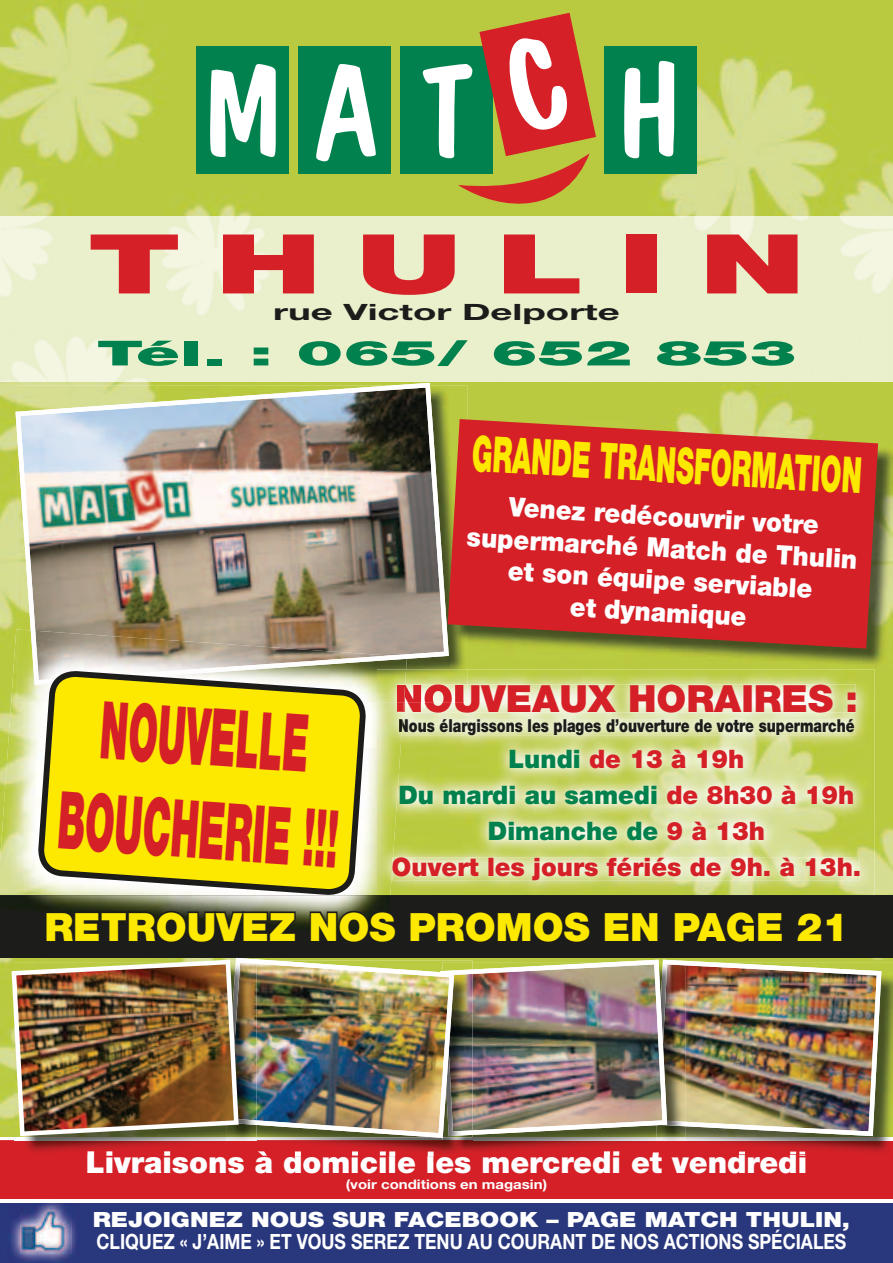
<style>
.page{position:relative;width:893px;height:1263px;background:#fff}
.page>*{position:absolute;margin:0;border:0;box-sizing:border-box;transform-origin:0 0}
.t1{font:900 82.5px "Helvetica Neue LT Std";letter-spacing:.24em;color:#d52027;scale:1.7 1}
.t2{font:900 79.8px/93.2px "Helvetica Neue LT Std";color:#d52027;text-align:center;scale:.46 1}
.t3{font:900 49.95px "Helvetica Neue LT Std";color:#fde800;scale:.53 1}
.t4{font:900 39px "Helvetica Neue LT Std";color:#fde800}
.t5{font:900 37.5px "Helvetica Neue LT Std";color:#d52027}
.t6{font:900 34.5px "Helvetica Neue LT Std";color:#00814d;scale:2.04 1}
.t7{font:900 30px "Helvetica Neue LT Std";color:#fff}
.t8{font:900 26.7px/32px "Helvetica Neue LT Std";color:#fff;text-align:center;scale:.94 1}
.t9{font:900 25.5px/36px "Helvetica Neue LT Std";color:#d52027;text-align:center}
.t10{font:700 22.5px "Helvetica Neue LT Std";color:#1c1c1b;scale:1.7 1}
.t11{font:700 21px "Helvetica Neue LT Std";color:#fff;scale:.84 1}
.t12{font:900 21px "Helvetica Neue LT Std";color:#fff;scale:1.17 1}
.t13{font:900 17.85px "Helvetica Neue LT Std";color:#1c1c1b;scale:.78 1}
.t14{font:700 13.2px "Helvetica Neue LT Std";color:#fff;scale:1.14 1}
.s1{color:#00814d}
</style>
<div class="page">
<img style="left:0;top:0;width:893px;height:1137px">
<div style="left:0;top:895px;width:893px;height:63px;background:#1c1c1b"></div>
<img style="left:0;top:217px;width:893px;height:165px">
<div style="left:400px;top:47px;width:93px;height:127px;background:#00814d"></div>
<div style="left:197px;top:47px;width:92px;height:127px;background:#00814d"></div>
<div style="left:299px;top:47px;width:92px;height:127px;background:#00814d"></div>
<div style="left:604px;top:47px;width:92px;height:127px;background:#00814d"></div>
<svg style="left:210px;top:64px;width:66px;height:93px"></svg>
<svg style="left:316px;top:64px;width:60px;height:97px"></svg>
<svg style="left:624px;top:61px;width:50px;height:97px"></svg>
<svg style="left:423px;top:13px;width:173px;height:201px"></svg>
<img style="left:403px;top:670px;width:471px;height:225px">
<img style="left:404px;top:684px;width:452px;height:28px">
<img style="left:403px;top:719px;width:451px;height:16px">
<img style="left:403px;top:857px;width:457px;height:23px">
<div style="left:0;top:1139px;width:893px;height:71px;background:#d52027"></div>
<div style="left:0;top:1201px;width:893px;height:62px;background:#29377c"></div>
<hr style="left:0;top:1199px;width:893px;height:3px;background:#fff">
<img style="left:7px;top:1202px;width:72px;height:61px">
<img style="left:21px;top:1206px;width:50px;height:47px">
<img style="left:685px;top:962px;width:208px;height:192px">
<img style="left:685px;top:1151px;width:120px;height:3px">
<img style="left:449px;top:670px;width:18px;height:14px">
<img style="left:407px;top:684px;width:60px;height:19px">
<img style="left:15px;top:383px;width:434px;height:302px">
<img style="left:450px;top:421px;width:443px;height:246px">
<svg style="left:448px;top:419px;width:430px;height:230px;background:#cc302a"></svg>
<img style="left:472px;top:1138px;width:213px;height:16px">
<img style="left:257px;top:1138px;width:185px;height:18px">
<img style="left:257px;top:1151px;width:159px;height:5px">
<img style="left:428px;top:1151px;width:14px;height:5px">
<img style="left:442px;top:1138px;width:30px;height:15px">
<img style="left:14px;top:1138px;width:213px;height:14px">
<img style="left:87px;top:1151px;width:140px;height:3px">
<img style="left:227px;top:1138px;width:30px;height:3px">
<img style="left:12px;top:958px;width:869px;height:180px">
<img style="left:0;top:629px;width:384px;height:301px">
<img style="left:377px;top:703px;width:26px;height:192px">
<svg style="left:397px;top:703px;width:7px;height:9px"></svg>
<img style="left:399px;top:719px;width:4px;height:16px">
<img style="left:18px;top:629px;width:389px;height:74px">
<img style="left:377px;top:685px;width:29px;height:18px">
<img style="left:397px;top:685px;width:8px;height:18px">
<img style="left:31px;top:630px;width:376px;height:55px">
<svg style="left:38px;top:671px;width:328px;height:224px;background:#ead91e"></svg>
<svg style="left:44px;top:909px;width:254px;height:21px"></svg>
<svg style="left:308px;top:909px;width:76px;height:25px"></svg>
<h1 class="t1" style="left:87px;top:215px;width:424px">THULIN</h1>
<p class="t10" style="left:273px;top:298px;width:205px">rue Victor Delporte</p>
<h3 class="t6" style="left:97px;top:333px;width:345px">Tél. : 065/ 652 853</h3>
<h2 class="t2" style="left:68px;top:680px;width:612px;rotate:4deg">NOUVELLE<br>BOUCHERIE !!!</h2>
<h3 class="t3" style="left:473px;top:424px;width:738px;rotate:3deg">GRANDE TRANSFORMATION</h3>
<p class="t8" style="left:469px;top:490px;width:418px;rotate:3deg">Venez redécouvrir votre supermarché Match de Thulin et son équipe serviable<br>et dynamique</p>
<h3 class="t5" style="left:395px;top:676px;width:465px">NOUVEAUX HORAIRES :</h3>
<p class="t13" style="left:398px;top:715px;width:587px">Nous élargissons les plages d’ouverture de votre supermarché</p>
<p class="t9" style="left:392px;top:741px;width:471px"><span class="s1">Lundi</span> de 13 à 19h<br><span class="s1">Du mardi au samedi</span> de 8h30 à 19h<br><span class="s1">Dimanche de</span> 9 à 13h<br>Ouvert les jours fériés de 9h. à 13h.</p>
<h3 class="t4" style="left:44px;top:903px;width:806px">RETROUVEZ NOS PROMOS EN PAGE 21</h3>
<p class="t7" style="left:86px;top:1144px;width:723px">Livraisons à domicile les mercredi et vendredi</p>
<p class="t14" style="left:346px;top:1176px;width:178px">(voir conditions en magasin)</p>
<p class="t12" style="left:93px;top:1207px;width:649px">REJOIGNEZ NOUS SUR FACEBOOK – PAGE MATCH THULIN,</p>
<p class="t11" style="left:97px;top:1229px;width:894px">CLIQUEZ « J’AIME » ET VOUS SEREZ TENU AU COURANT DE NOS ACTIONS SPÉCIALES</p>
</div>
